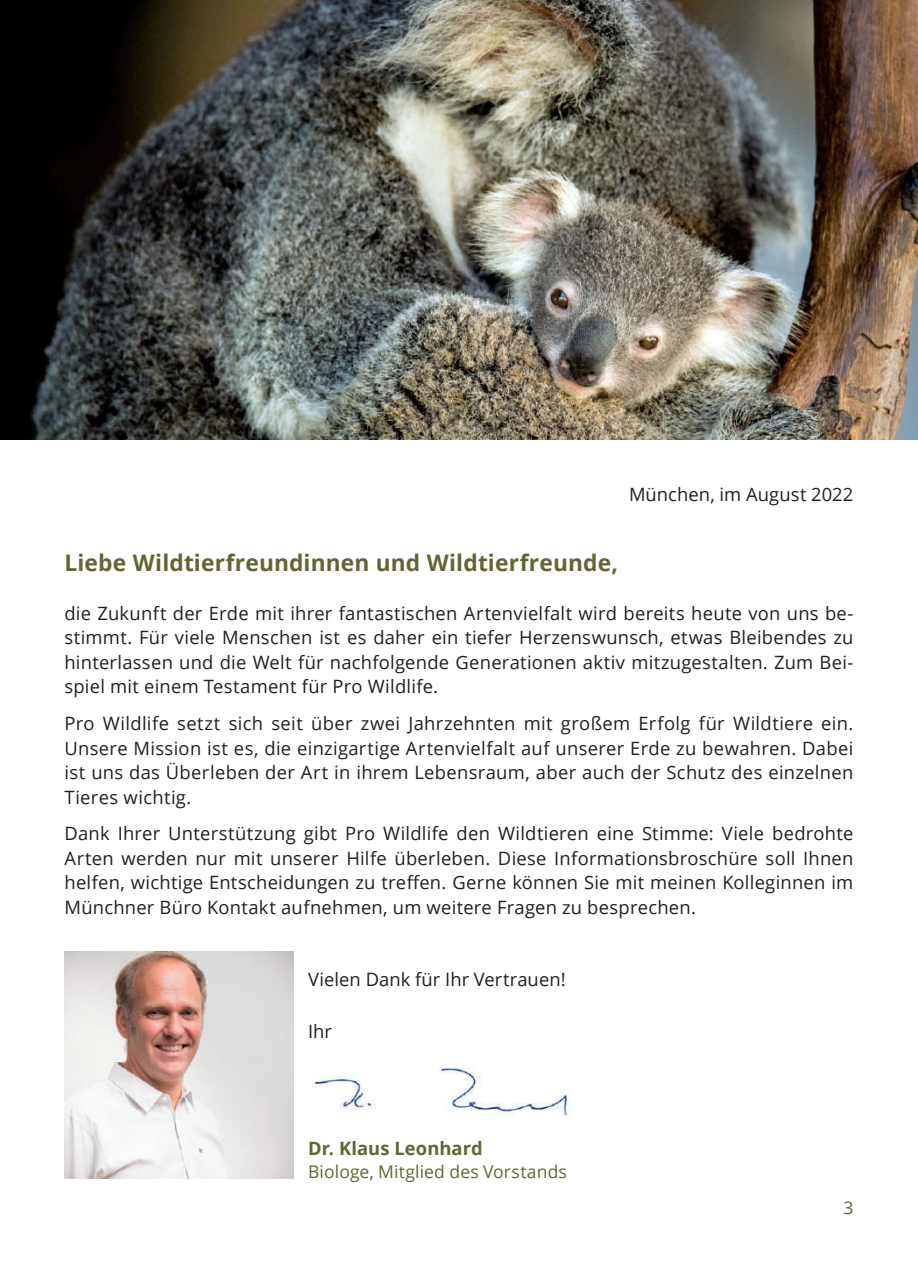
<style>
.page{position:relative;width:918px;height:1265px;background:#fff}
.page>*{position:absolute;margin:0;border:0;box-sizing:border-box;transform-origin:0 0}
.t1{font:700 22.75px "Open Sans";letter-spacing:.005em;color:#636436}
.t2{font:18.38px/24.5px "Open Sans";letter-spacing:.015em;color:#231f20;text-align:justify}
.t3{font:700 18.38px "Open Sans";letter-spacing:.005em;color:#636436}
.t4{font:17.5px "Open Sans";letter-spacing:.005em;color:#636436}
</style>
<div class="page">
<img style="left:64px;top:952px;width:229px;height:226px">
<img style="left:313px;top:1068px;width:255px;height:48px">
<img style="left:0;top:0;width:918px;height:440px">
<p class="t2" style="left:629px;top:481px;width:226px">München, im August 2022</p>
<p class="t1" style="left:64px;top:547px;width:555px">Liebe Wildtierfreundinnen und Wildtierfreunde,</p>
<p class="t2" style="left:64px;top:601px;width:790px">die Zukunft der Erde mit ihrer fantastischen Artenvielfalt wird bereits heute von uns be&shy;stimmt. Für viele Menschen ist es daher ein tiefer Herzenswunsch, etwas Bleibendes zu hinterlassen und die Welt für nachfolgende Generationen aktiv mitzugestalten. Zum Bei&shy;spiel mit einem Testament für Pro Wildlife.</p>
<p class="t2" style="left:64px;top:711px;width:790px">Pro Wildlife setzt sich seit über zwei Jahrzehnten mit großem Erfolg für Wildtiere ein.<br>Unsere Mission ist es, die einzigartige Artenvielfalt auf unserer Erde zu bewahren. Dabei ist uns das Überleben der Art in ihrem Lebensraum, aber auch der Schutz des einzelnen Tieres wichtig.</p>
<p class="t2" style="left:64px;top:821px;width:790px">Dank Ihrer Unterstützung gibt Pro Wildlife den Wildtieren eine Stimme: Viele bedrohte Arten werden nur mit unserer Hilfe überleben. Diese Informationsbroschüre soll Ihnen helfen, wichtige Entscheidungen zu treffen. Gerne können Sie mit meinen Kolleginnen im Münchner Büro Kontakt aufnehmen, um weitere Fragen zu besprechen.</p>
<p class="t2" style="left:308px;top:966px;width:259px">Vielen Dank für Ihr Vertrauen!</p>
<p class="t2" style="left:308px;top:1019px;width:25px">Ihr</p>
<p class="t3" style="left:308px;top:1135px;width:176px">Dr. Klaus Leonhard</p>
<p class="t4" style="left:308px;top:1159px;width:260px">Biologe, Mitglied des Vorstands</p>
<p class="t4" style="left:843px;top:1196px;width:12px">3</p>
</div>
